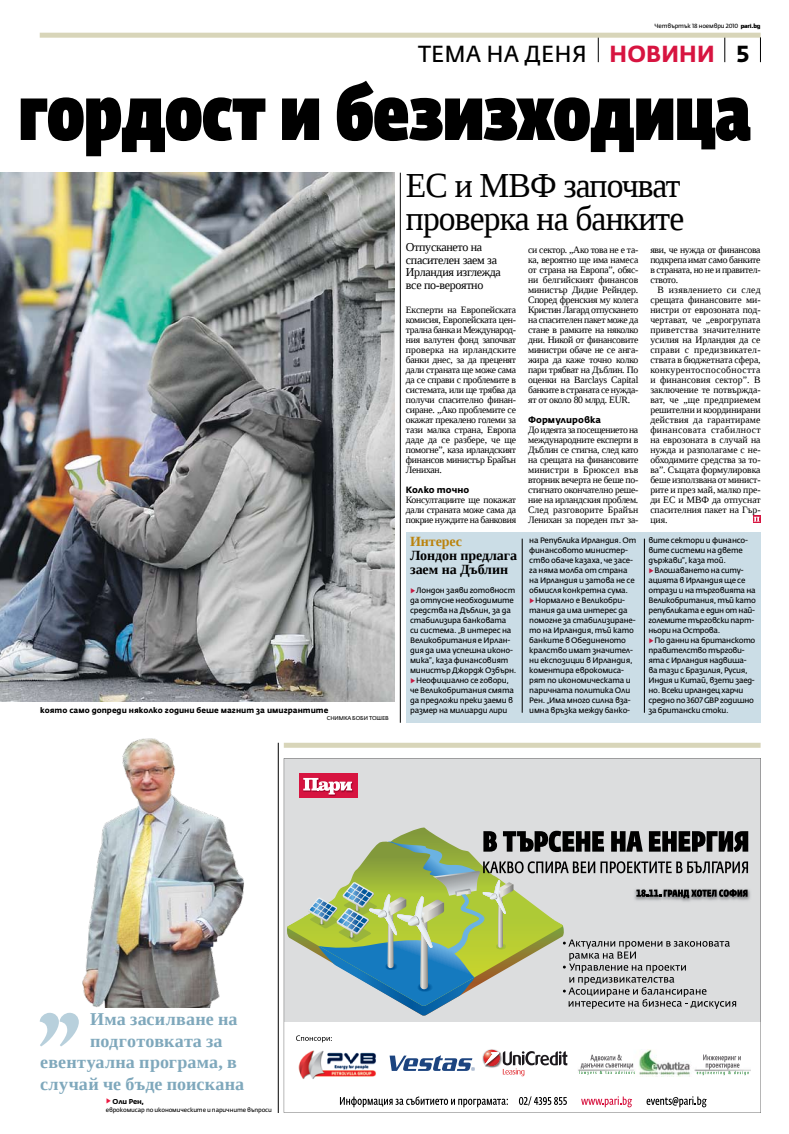
<style>
.page{position:relative;width:789px;height:1134px;background:#fff}
.page>*{position:absolute;margin:0;border:0;box-sizing:border-box;transform-origin:0 0}
.t1{font:76px "Fedra Sans Dis Pro Heavy Cond";letter-spacing:-.01em;color:#000}
.t2{font:35px/33px "Liberation Serif";letter-spacing:-.025em;color:#000;scale:.96 1}
.t3{font:23px "Fedra Sans Alt Pro";color:#000;scale:.96 1}
.t4{font:700 18px "Liberation Serif";letter-spacing:.01em;color:#7fa8bc}
.t5{font:700 14px/14px "Liberation Serif";letter-spacing:-.005em;color:#000}
.t6{font:12px/12.5px "Liberation Serif";letter-spacing:-.025em;color:#000}
.t7{font:9.7px/10px "Liberation Serif";letter-spacing:-.005em;color:#000;text-align:justify}
.t8{font:9.7px "Liberation Serif";letter-spacing:-.025em;color:#000}
.t9{font:9.7px "Liberation Serif";letter-spacing:.025em;color:#000}
.t10{font:9.7px "Liberation Serif";letter-spacing:-.03em;color:#000}
.t11{font:9.7px "Liberation Serif";letter-spacing:.02em;color:#000}
.t12{font:9.7px "Liberation Serif";letter-spacing:.035em;color:#000}
.t13{font:9.7px "Liberation Serif";letter-spacing:.015em;color:#000}
.t14{font:9.7px "Liberation Serif";letter-spacing:.03em;color:#000}
.t15{font:700 9px "Fedra Sans Alt Pro";letter-spacing:.01em;color:#000}
.t16{font:7.8px/10px "Fedra Sans Alt Pro";letter-spacing:-.025em;color:#000}
.t17{font:700 7.8px "Fedra Sans Alt Pro";color:#000}
.t18{font:700 7px "Fedra Sans Alt Pro";color:#000}
.t19{font:6px "Fedra Sans Alt Pro";letter-spacing:-.02em;color:#000}
.t20{font:5.5px "Fedra Sans Alt Pro";letter-spacing:-.02em;color:#000}
.s1{font-family:"District";font-weight:500}
.s2{font-weight:700;color:#d71440}
.s3{font-weight:700}
.s4{color:#ba830d}
.s5{color:#c51941}
.s6{font-size:7.8px;color:#ed1941}
</style>
<div class="page">
<svg style="left:597px;top:38px;width:1px;height:24px"></svg>
<svg style="left:724px;top:38px;width:1px;height:24px"></svg>
<div style="left:40px;top:33px;width:720px;height:5px;background:#d8d5b9"></div>
<hr style="left:278px;top:743px;width:1px;height:370px;background:#000">
<div style="left:283px;top:743px;width:477px;height:5px;background:#d8d5b9"></div>
<hr style="left:400px;top:173px;width:1px;height:550px;background:#000">
<svg style="left:283px;top:758px;width:477px;height:355px;fill:#dcddde"></svg>
<svg style="left:287px;top:846px;width:16px;height:160px;background:#d4d7ca"></svg>
<svg style="left:303px;top:825px;width:444px;height:191px;background:#acb9a7"></svg>
<svg style="left:389px;top:1055px;width:85px;height:16px"></svg>
<svg style="left:753px;top:516px;width:6px;height:7px"></svg>
<div style="left:405px;top:533px;width:355px;height:190px;background:#cbdde6"></div>
<img style="left:0;top:173px;width:394px;height:528px">
<img style="left:82px;top:738px;width:162px;height:270px">
<svg style="left:40px;top:1013px;width:39px;height:33px"></svg>
<hr style="left:521px;top:539px;width:1px;height:174px;background:#000">
<hr style="left:643px;top:539px;width:1px;height:174px;background:#000">
<p class="t19" style="left:654px;top:22px;width:107px">Четвъртък 18 ноември 2010 <span class="s1">pari.bg</span></p>
<p class="t3" style="left:418px;top:40px;width:346px">Teма на деня <span class="s2">Новини</span> <span class="s3">5</span></p>
<p class="t1" style="left:19px;top:49px;width:733px">гордост и безизходица</p>
<p class="t2" style="left:405px;top:169px;width:291px">ЕС и МВФ започват проверка на банките</p>
<p class="t17" style="left:40px;top:705px;width:289px">която само допреди няколко години беше магнит за имигрантите</p>
<p class="t20" style="left:326px;top:715px;width:63px">Снимка Боби Тошев</p>
<p class="t6" style="left:405px;top:241px;width:97px">Отпускането на спасителен заем за<br>Ирландия изглежда все по-вероятно</p>
<p class="t7" style="left:405px;top:304px;width:112px">Експерти на Европейската комисия, Европейската цен&shy;трална банка и Международ&shy;ния валутен фонд започват проверка на ирландските банки днес, за да преценят дали страната ще може сама да се справи с проблемите в системата, или ще трябва да получи спасително финан&shy;сиране. „Ако проблемите се окажат прекалено големи за тази малка страна, Европа даде да се разбере, че ще помогне”, каза ирландският финансов министър Брайън Ленихан.</p>
<p class="t15" style="left:405px;top:484px;width:65px">Колко точно</p>
<p class="t7" style="left:405px;top:494px;width:112px">Консултациите ще покажат дали страната може сама да покрие нуждите на банковия</p>
<p class="t5" style="left:410px;top:534px;width:108px"><span class="s4">Интерес<br></span>Лондон предлага заем на Дъблин</p>
<p class="t16" style="left:410px;top:585px;width:108px"><span class="s5">▶</span>Лондон заяви готовност да отпусне необходимите средства на Дъблин, за да стабилизира банковата си система. „В интерес на<br>Великобритания е И рлан&shy;дия да има успешна иконо&shy;мика”, каза финансовият министър Джордж Озбърн. <span class="s5">▶</span>Неофициално се говори, че Великобритания смята да предложи преки заеми в размер на милиарди лири</p>
<p class="t7" style="left:527px;top:244px;width:112px">си сектор. „Ако това не е та&shy;ка, вероятно ще има намеса от страна на Европа”, обяс&shy;ни белгийският финансов министър Дидие Рейндер.<br>Според френския му колега Кристин Лагард отпускането на спасителен пакет може да стане в рамките на няколко дни. Никой от финансовите министри обаче не се анга&shy;жира да каже точно колко пари трябват на Дъблин. По оценки на Barclays Capital банките в страната се нужда&shy;ят от около 80 млрд. EUR.</p>
<p class="t15" style="left:527px;top:414px;width:74px">Формулировка</p>
<p class="t7" style="left:527px;top:424px;width:112px">До идеята за посещението на международните експерти в Дъблин се стигна, след като на срещата на финансовите министри в Брюксел във вторник вечерта не беше по&shy;стигнато окончателно реше&shy;ние на ирландския проблем.<br>След разговорите Брайън Ленихан за пореден път за-</p>
<p class="t8" style="left:650px;top:243px;width:112px">яви, че нужда от финансова</p>
<p class="t8" style="left:650px;top:253px;width:112px">подкрепа имат само банките</p>
<p class="t10" style="left:650px;top:263px;width:112px">в страната, но не и правител-</p>
<p class="t7" style="left:650px;top:274px;width:29px">ството.</p>
<p class="t9" style="left:657px;top:283px;width:105px">В изявлението си след</p>
<p class="t7" style="left:650px;top:294px;width:112px">срещата финансовите ми-</p>
<p class="t7" style="left:650px;top:304px;width:112px">нистри от еврозоната под-</p>
<p class="t7" style="left:650px;top:314px;width:112px">чертават, че „еврогрупата</p>
<p class="t11" style="left:650px;top:323px;width:112px">приветства значителните</p>
<p class="t7" style="left:650px;top:334px;width:112px">усилия на Ирландия да се</p>
<p class="t9" style="left:650px;top:343px;width:112px">справи с предизвикател-</p>
<p class="t7" style="left:650px;top:354px;width:112px">ствата в бюджетната сфера,</p>
<p class="t12" style="left:650px;top:363px;width:112px">конкурентоспособността</p>
<p class="t7" style="left:650px;top:374px;width:112px">и финансовия сектор”. В</p>
<p class="t7" style="left:650px;top:384px;width:112px">заключение те потвържда-</p>
<p class="t7" style="left:650px;top:394px;width:112px">ват, че „ще предприемем</p>
<p class="t7" style="left:650px;top:404px;width:112px">решителни и координирани</p>
<p class="t13" style="left:650px;top:413px;width:112px">действия да гарантираме</p>
<p class="t14" style="left:650px;top:423px;width:112px">финансовата стабилност</p>
<p class="t7" style="left:650px;top:434px;width:112px">на еврозоната в случай на</p>
<p class="t7" style="left:650px;top:444px;width:112px">нужда и разполагаме с не-</p>
<p class="t7" style="left:650px;top:454px;width:112px">обходимите средства за то-</p>
<p class="t7" style="left:650px;top:464px;width:112px">ва”. Същата формулировка</p>
<p class="t7" style="left:650px;top:474px;width:112px">беше използвана от минист-</p>
<p class="t7" style="left:650px;top:484px;width:112px">рите и през май, малко пре-</p>
<p class="t7" style="left:650px;top:494px;width:112px">ди ЕС и МВФ да отпуснат</p>
<p class="t7" style="left:650px;top:504px;width:112px">спасителния пакет на Гър-</p>
<p class="t7" style="left:650px;top:514px;width:19px">ция.</p>
<p class="t16" style="left:529px;top:535px;width:108px">на Република И рландия. От финансовото министер&shy;ство обаче казаха, че засе&shy;га няма молба от страна на И рландия и затова не се обмисля конкретна сума. <span class="s5">▶</span>Нормално е Великобри&shy;тания да има интерес да помогне за стабилизиране&shy;то на И рландия, тъй като банките в Обединеното кралство имат значител&shy;ни експозиции в И рландия, коментира еврокомиса&shy;рят по икономическата и паричната политика Оли<br>Рен. „И ма много силна вза&shy;имна връзка между банко-</p>
<p class="t16" style="left:648px;top:535px;width:109px">вите сектори и финансо&shy;вите системи на двете държави”, каза той. <span class="s5">▶</span>Влошаването на ситу&shy;ацията в И рландия ще се отрази и на търговията на<br>Великобритания, тъй като републиката е един от най&shy;големите търговски парт&shy;ньори на Острова.<br><span class="s5">▶</span>По данни на британското правителство търгови&shy;ята с И рландия надвиша&shy;ва тази с Бразилия, Русия,<br>И ндия и Китай, взети заед&shy;но. Всеки ирландец харчи средно по 3607 GBP годишно за британски стоки.</p>
<p class="t4" style="left:90px;top:1007px;width:149px">Има засилване на</p>
<p class="t4" style="left:90px;top:1028px;width:134px">подготовката за</p>
<p class="t4" style="left:40px;top:1050px;width:198px">евентуална програма, в</p>
<p class="t4" style="left:40px;top:1072px;width:205px">случай че бъде поискана</p>
<p class="t18" style="left:106px;top:1097px;width:40px"><span class="s6">▶</span> Оли Рен,</p>
<p class="t19" style="left:106px;top:1106px;width:167px">еврокомисар по икономическите и паричните въпроси</p>
</div>
